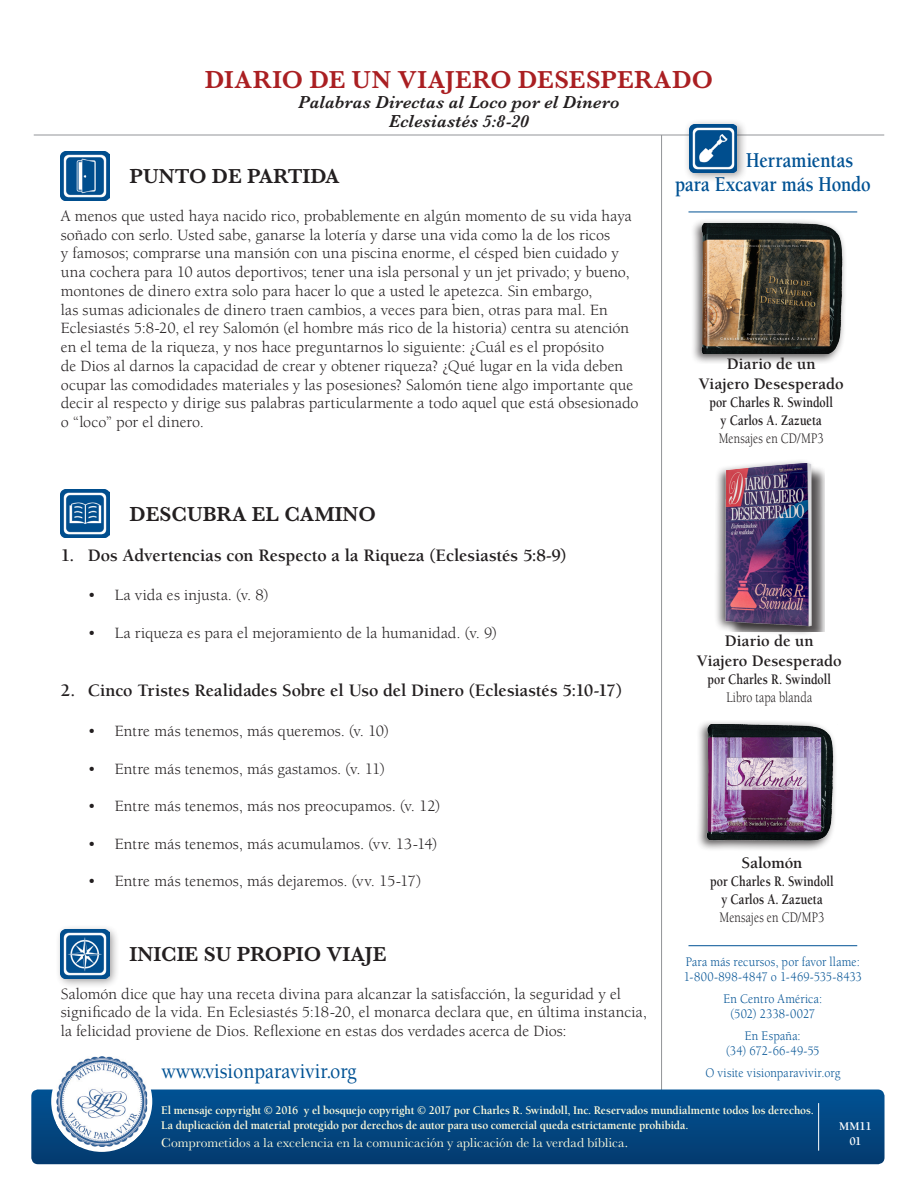
<style>
.page{position:relative;width:918px;height:1188px;background:#fff}
.page>*{position:absolute;margin:0;border:0;box-sizing:border-box;transform-origin:0 0}
.ABC_Page_Title{font:600 25.5px "Baskerville";letter-spacing:.01em;color:#aa1f22}
.t1{font:500 22.05px "Berkeley Std";color:#005294;scale:.9 1}
.t2{font:700 21.75px/24px "Berkeley Std";color:#005294;scale:.85 1}
.ABC_L1_MM_subhead{font:600 21px "Baskerville";color:#231f20}
.Heading_sub-level{font:700 18px "Berkeley Std";letter-spacing:-.005em;color:#231f20}
.Page_Subtitle{font:italic 600 18px "Baskerville";letter-spacing:.01em;color:#231f20}
.t3{font:700 16.5px/19.5px "Berkeley Std";color:#231f20;text-align:center}
.Body_Copy{font:16.2px/18.8px "Berkeley Std";letter-spacing:.005em;color:#231f20}
.Body_copy_bullets{font:16.2px "Berkeley Std";letter-spacing:.005em;color:#231f20}
.Head{font:16.2px/18.8px "Berkeley Std";letter-spacing:.005em;color:#231f20}
.t4{font:700 15px/18px "Berkeley Std";letter-spacing:-.005em;color:#231f20;text-align:center;scale:.8 1}
.t5{font:15px "Berkeley Std";letter-spacing:.005em;color:#231f20;scale:.8 1}
.t6{font:13.5px/15px "Berkeley Std";letter-spacing:.015em;color:#005294;text-align:center;scale:.9 1}
.t7{font:13.5px "Baskerville";letter-spacing:.005em;color:#fffcdc}
.t8{font:700 12px/15px "Berkeley Std";letter-spacing:-.01em;color:#fffcdc;scale:.95 1}
._1_Product_Name{font:700 12px/15px "Berkeley Std";letter-spacing:-.025em;color:#fff;text-align:center}
</style>
<div class="page">
<hr style="left:661px;top:135px;width:1px;height:962px;background:#939598">
<hr style="left:34px;top:135px;width:850px;height:1px;background:#939598">
<div style="left:31px;top:1090px;width:854px;height:74px;background:linear-gradient(to bottom,#015294,#043b6f);border-radius:7px"></div>
<div style="left:51px;top:1051px;width:101px;height:101px;background:#fff;border-radius:50%"></div>
<img style="left:56px;top:1056px;width:91px;height:91px">
<hr style="left:818px;top:1103px;width:1px;height:48px;background:#fff">
<hr style="left:688px;top:212px;width:169px;height:1px;background:#005294">
<hr style="left:688px;top:945px;width:169px;height:1px;background:#005294">
<div style="left:684px;top:118px;width:63px;height:65px;background:#231f20;opacity:.45"></div>
<img style="left:690px;top:124px;width:47px;height:49px">
<div style="left:691px;top:219px;width:157px;height:145px;background:#231f20;opacity:.75"></div>
<img style="left:699px;top:224px;width:145px;height:129px">
<img style="left:61px;top:152px;width:48px;height:48px">
<img style="left:61px;top:489px;width:48px;height:49px">
<div style="left:55px;top:924px;width:65px;height:65px;background:#231f20;opacity:.45"></div>
<img style="left:61px;top:930px;width:48px;height:48px">
<div style="left:714px;top:459px;width:102px;height:178px;background:#231f20;opacity:.75"></div>
<div style="left:727px;top:466px;width:98px;height:166px;background:#231f20;opacity:.75"></div>
<img style="left:716px;top:463px;width:103px;height:166px">
<div style="left:696px;top:720px;width:142px;height:131px;background:#231f20;opacity:.75"></div>
<img style="left:705px;top:725px;width:133px;height:120px">
<p class="ABC_Page_Title" style="left:205px;top:65px;width:510px">DIARIO DE UN VIAJERO DESESPERADO</p>
<p class="Page_Subtitle" style="left:298px;top:92px;width:323px">Palabras Directas al Loco por el Dinero</p>
<p class="Page_Subtitle" style="left:389px;top:111px;width:142px">Eclesiastés 5:8-20</p>
<p class="ABC_L1_MM_subhead" style="left:130px;top:164px;width:212px">PUNTO DE PARTIDA</p>
<p class="Body_Copy" style="left:61px;top:207px;width:579px">A menos que usted haya nacido rico, probablemente en algún momento de su vida haya soñado con serlo. Usted sabe, ganarse la lotería y darse una vida como la de los ricos<br>y famosos; comprarse una mansión con una piscina enorme, el césped bien cuidado y una cochera para 10 autos deportivos; tener una isla personal y un jet privado; y bueno, montones de dinero extra solo para hacer lo que a usted le apetezca. Sin embargo,<br>las sumas adicionales de dinero traen cambios, a veces para bien, otras para mal. En Eclesiastés 5:8-20, el rey Salomón (el hombre más rico de la historia) centra su atención en el tema de la riqueza, y nos hace preguntarnos lo siguiente: ¿Cuál es el propósito<br>de Dios al darnos la capacidad de crear y obtener riqueza? ¿Qué lugar en la vida deben ocupar las comodidades materiales y las posesiones? Salomón tiene algo importante que decir al respecto y dirige sus palabras particularmente a todo aquel que está obsesionado o “loco” por el dinero.</p>
<p class="ABC_L1_MM_subhead" style="left:129px;top:502px;width:248px">DESCUBRA EL CAMINO</p>
<p class="Heading_sub-level" style="left:61px;top:545px;width:507px">1. Dos Advertencias con Respecto a la Riqueza (Eclesiastés 5:8-9)</p>
<p class="Body_copy_bullets" style="left:88px;top:586px;width:182px">• La vida es injusta. (v. 8)</p>
<p class="Body_copy_bullets" style="left:88px;top:624px;width:411px">• La riqueza es para el mejoramiento de la humanidad. (v. 9)</p>
<p class="Heading_sub-level" style="left:61px;top:681px;width:563px">2. Cinco Tristes Realidades Sobre el Uso del Dinero (Eclesiastés 5:10-17)</p>
<p class="Body_copy_bullets" style="left:88px;top:722px;width:303px">• Entre más tenemos, más queremos. (v. 10)</p>
<p class="Body_copy_bullets" style="left:88px;top:760px;width:299px">• Entre más tenemos, más gastamos. (v. 11)</p>
<p class="Body_copy_bullets" style="left:88px;top:797px;width:354px">• Entre más tenemos, más nos preocupamos. (v. 12)</p>
<p class="Body_copy_bullets" style="left:88px;top:835px;width:351px">• Entre más tenemos, más acumulamos. (vv. 13-14)</p>
<p class="Body_copy_bullets" style="left:88px;top:872px;width:335px">• Entre más tenemos, más dejaremos. (vv. 15-17)</p>
<p class="ABC_L1_MM_subhead" style="left:130px;top:942px;width:258px">INICIE SU PROPIO VIAJE</p>
<p class="Head" style="left:61px;top:984px;width:588px">Salomón dice que hay una receta divina para alcanzar la satisfacción, la seguridad y el significado de la vida. En Eclesiastés 5:18-20, el monarca declara que, en última instancia, la felicidad proviene de Dios. Reflexione en estas dos verdades acerca de Dios:</p>
<h2 class="t1" style="left:162px;top:1058px;width:218px">www.visionparavivir.org</h2>
<h3 class="t2" style="left:675px;top:149px;width:232px;text-indent:71px">Herramientas para Excavar más Hondo</h3>
<p class="t3" style="left:699px;top:355px;width:146px">Diario de un<br>Viajero Desesperado</p>
<p class="t4" style="left:709px;top:393px;width:156px">por Charles R. Swindoll y Carlos A. Zazueta</p>
<p class="t5" style="left:719px;top:430px;width:132px">Mensajes en CD/MP3</p>
<p class="t3" style="left:697px;top:631px;width:146px">Diario de un<br>Viajero Desesperado</p>
<p class="t4" style="left:708px;top:670px;width:156px">por Charles R. Swindoll</p>
<p class="t5" style="left:726px;top:689px;width:109px">Libro tapa blanda</p>
<p class="t3" style="left:742px;top:853px;width:62px">Salomón</p>
<p class="t4" style="left:710px;top:872px;width:156px">por Charles R. Swindoll y Carlos A. Zazueta</p>
<p class="t5" style="left:720px;top:909px;width:132px">Mensajes en CD/MP3</p>
<p class="t6" style="left:684px;top:955px;width:199px;text-align:left">Para más recursos, por favor llame:<br>1-800-898-4847 o 1-469-535-8433</p>
<p class="t6" style="left:724px;top:991px;width:111px">En Centro América: (502) 2338-0027</p>
<p class="t6" style="left:726px;top:1028px;width:105px">En España:<br>(34) 672-66-49-55</p>
<p class="t6" style="left:705px;top:1065px;width:152px">O visite visionparavivir.org</p>
<p class="t8" style="left:161px;top:1103px;width:688px">El mensaje copyright © 2016 y el bosquejo copyright © 2017 por Charles R. Swindoll, Inc. Reservados mundialmente todos los derechos.<br>La duplicación del material protegido por derechos de autor para uso comercial queda estrictamente prohibida.</p>
<p class="t7" style="left:161px;top:1135px;width:468px">Comprometidos a la excelencia en la comunicación y aplicación de la verdad bíblica.</p>
<p class="_1_Product_Name" style="left:839px;top:1119px;width:34px">MM11<br>01</p>
</div>
